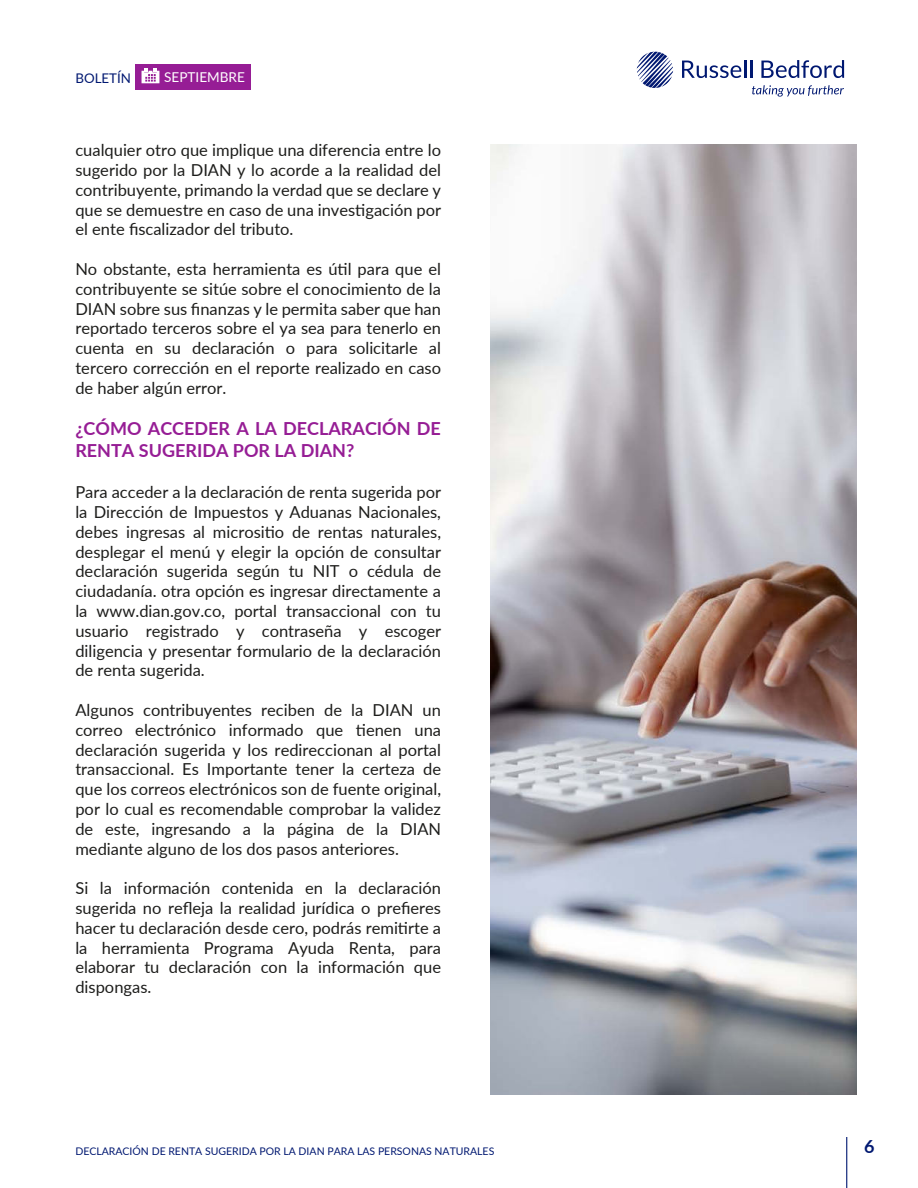
<style>
.page{position:relative;width:918px;height:1188px;background:#fff}
.page>*{position:absolute;margin:0;border:0;box-sizing:border-box;transform-origin:0 0}
.t1{font:700 18px/21.6px "Lato";color:#961d95}
.t2{font:700 18px "Lato";color:#001871}
.t3{font:16.5px/19.8px "Lato";color:#1d1d1b;text-align:justify}
.t4{font:13.5px "Lato";color:#fff}
.t5{font:13.35px "Lato";color:#001871}
.t6{font:10.5px "Lato";color:#001871}
</style>
<div class="page">
<img style="left:490px;top:144px;width:366px;height:951px">
<hr style="left:846px;top:1137px;width:1px;height:51px;background:#001871">
<svg style="left:637px;top:52px;width:36px;height:36px"></svg>
<svg style="left:682px;top:60px;width:64px;height:18px"></svg>
<hr style="left:750px;top:60px;width:3px;height:18px;background:#001871">
<svg style="left:761px;top:60px;width:83px;height:18px"></svg>
<svg style="left:752px;top:85px;width:92px;height:12px"></svg>
<div style="left:135px;top:65px;width:115px;height:25px;background:#961d95"></div>
<svg style="left:142px;top:68px;width:17px;height:15px"></svg>
<p class="t5" style="left:75px;top:71px;width:57px">BOLETÍN</p>
<p class="t4" style="left:164px;top:70px;width:82px">SEPTIEMBRE</p>
<p class="t3" style="left:75px;top:140px;width:367px">cualquier otro que implique una diferencia entre lo sugerido por la DIAN y lo acorde a la realidad del contribuyente, primando la verdad que se declare y que se demuestre en caso de una investigación por el ente fiscalizador del tributo.</p>
<p class="t3" style="left:75px;top:258px;width:367px">No obstante, esta herramienta es útil para que el contribuyente se sitúe sobre el conocimiento de la DIAN sobre sus finanzas y le permita saber que han reportado terceros sobre el ya sea para tenerlo en cuenta en su declaración o para solicitarle al tercero corrección en el reporte realizado en caso de haber algún error.</p>
<p class="t1" style="left:75px;top:418px;width:367px">¿CÓMO ACCEDER A LA DECLARACIÓN DE<br>RENTA SUGERIDA POR LA DIAN?</p>
<p class="t3" style="left:75px;top:482px;width:367px">Para acceder a la declaración de renta sugerida por la Dirección de Impuestos y Aduanas Nacionales, debes ingresas al micrositio de rentas naturales, desplegar el menú y elegir la opción de consultar declaración sugerida según tu NIT o cédula de ciudadanía. otra opción es ingresar directamente a la www.dian.gov.co, portal transaccional con tu usuario registrado y contraseña y escoger diligencia y presentar formulario de la declaración de renta sugerida.</p>
<p class="t3" style="left:75px;top:699px;width:367px">Algunos contribuyentes reciben de la DIAN un correo electrónico informado que tienen una declaración sugerida y los redireccionan al portal transaccional. Es Importante tener la certeza de que los correos electrónicos son de fuente original, por lo cual es recomendable comprobar la validez de este, ingresando a la página de la DIAN mediante alguno de los dos pasos anteriores.</p>
<p class="t3" style="left:75px;top:878px;width:367px">Si la información contenida en la declaración sugerida no refleja la realidad jurídica o prefieres hacer tu declaración desde cero, podrás remitirte a la herramienta Programa Ayuda Renta, para elaborar tu declaración con la información que dispongas.</p>
<p class="t6" style="left:75px;top:1143px;width:421px">DECLARACIÓN DE RENTA SUGERIDA POR LA DIAN PARA LAS PERSONAS NATURALES</p>
<p class="t2" style="left:864px;top:1136px;width:12px">6</p>
</div>
